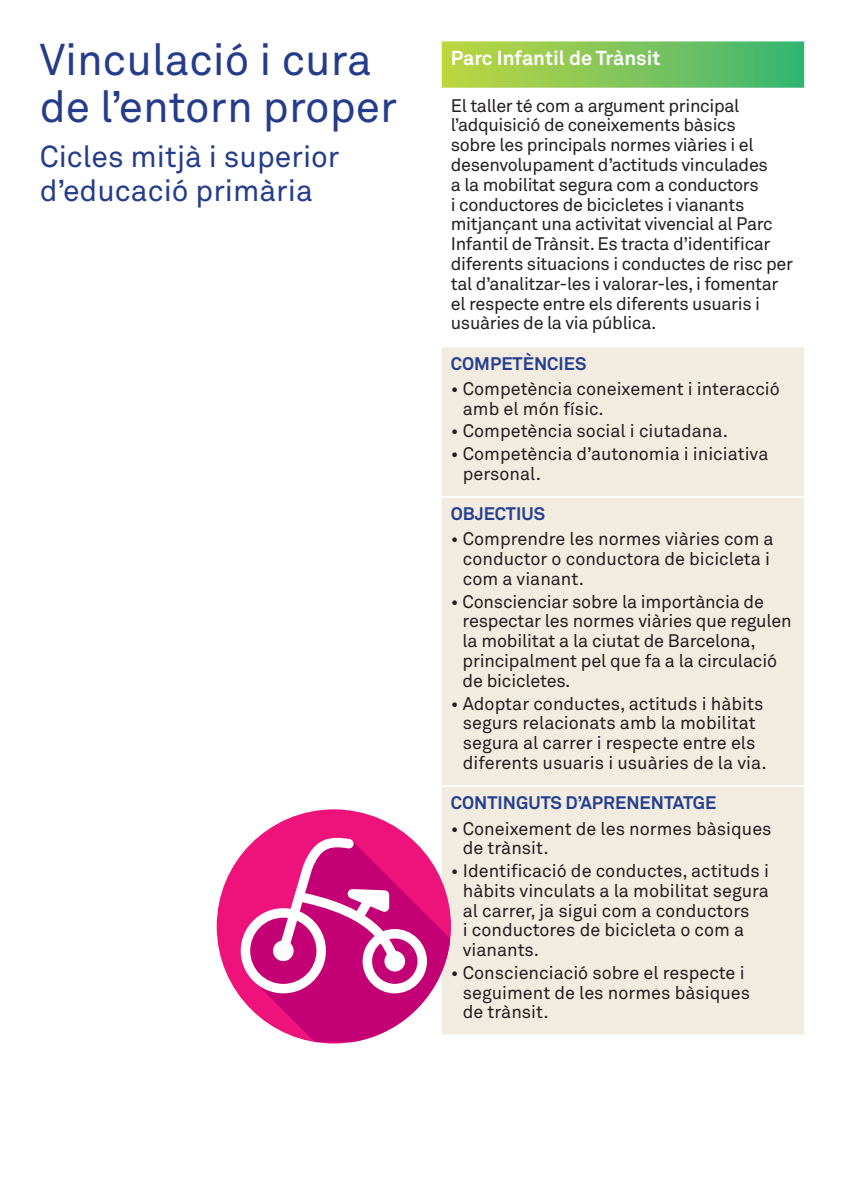
<style>
.page{position:relative;width:851px;height:1191px;background:#fff}
.page>*{position:absolute;margin:0;border:0;box-sizing:border-box;transform-origin:0 0}
.titol00{font:44px/46px "Akkurat";color:#253c8a}
.titol00B{font:30px/34px "Akkurat";color:#253c8a}
.titol01{font:700 20px "Akkurat";color:#fff}
.taulaBullet{font:18px/19.8px "Akkurat";color:#231f20}
.texto00{font:18px/19.8px "Akkurat";letter-spacing:-.02em;color:#231f20}
.taula_titol02{font:700 18px "Akkurat";color:#253f8e}
</style>
<div class="page">
<svg style="left:441px;top:41px;width:363px;height:47px;background:#80c65d"></svg>
<div style="left:441px;top:347px;width:363px;height:687px;background:#f2ebe0"></div>
<hr style="left:440px;top:496px;width:365px;height:2px;background:#fff">
<hr style="left:440px;top:785px;width:365px;height:2px;background:#fff">
<div style="left:217px;top:809px;width:234px;height:234px;background:#ed137b;border-radius:50%"></div>
<svg style="left:245px;top:840px;width:205px;height:201px"></svg>
<svg style="left:241px;top:836px;width:186px;height:157px"></svg>
<p class="titol00" style="left:40px;top:38px;width:359px">Vinculació i cura de l’entorn proper</p>
<p class="titol00B" style="left:40px;top:140px;width:301px">Cicles mitjà i superior d’educació primària</p>
<p class="titol01" style="left:451px;top:45px;width:211px">Parc Infantil de Trànsit</p>
<p class="texto00" style="left:451px;top:96px;width:343px">El taller té com a argument principal l’adquisició de coneixements bàsics<br>sobre les principals normes viàries i el desenvolupament d’actituds vinculades<br>a la mobilitat segura com a conductors<br>i conductores de bicicletes i vianants mitjançant una activitat vivencial al Parc Infantil de Trànsit. Es tracta d’identificar diferents situacions i conductes de risc per tal d’analitzar-les i valorar-les, i fomentar el respecte entre els diferents usuaris i usuàries de la via pública.</p>
<p class="taula_titol02" style="left:451px;top:352px;width:137px">COMPETÈNCIES</p>
<p class="taulaBullet" style="left:463px;top:379px;width:318px;text-indent:-12px">• Competència coneixement i interacció amb el món físic.</p>
<p class="taulaBullet" style="left:451px;top:422px;width:278px">• Competència social i ciutadana.</p>
<p class="taulaBullet" style="left:463px;top:444px;width:307px;text-indent:-12px">• Competència d’autonomia i iniciativa personal.</p>
<p class="taula_titol02" style="left:451px;top:502px;width:96px">OBJECTIUS</p>
<p class="taulaBullet" style="left:463px;top:530px;width:312px;text-indent:-12px">• Comprendre les normes viàries com a conductor o conductora de bicicleta i com a vianant.</p>
<p class="taulaBullet" style="left:462px;top:592px;width:331px;text-indent:-12px">• Conscienciar sobre la importància de respectar les normes viàries que regulen la mobilitat a la ciutat de Barcelona, principalment pel que fa a la circulació de bicicletes.</p>
<p class="taulaBullet" style="left:463px;top:694px;width:305px;text-indent:-12px">• Adoptar conductes, actituds i hàbits segurs relacionats amb la mobilitat segura al carrer i respecte entre els diferents usuaris i usuàries de la via.</p>
<p class="taula_titol02" style="left:451px;top:791px;width:267px">CONTINGUTS D’APRENENTATGE</p>
<p class="taulaBullet" style="left:463px;top:818px;width:310px;text-indent:-12px">• Coneixement de les normes bàsiques de trànsit.</p>
<p class="taulaBullet" style="left:463px;top:861px;width:308px;text-indent:-12px">• Identificació de conductes, actituds i hàbits vinculats a la mobilitat segura al carrer, ja sigui com a conductors<br>i conductores de bicicleta o com a vianants.</p>
<p class="taulaBullet" style="left:463px;top:963px;width:289px;text-indent:-12px">• Conscienciació sobre el respecte i seguiment de les normes bàsiques de trànsit.</p>
</div>
